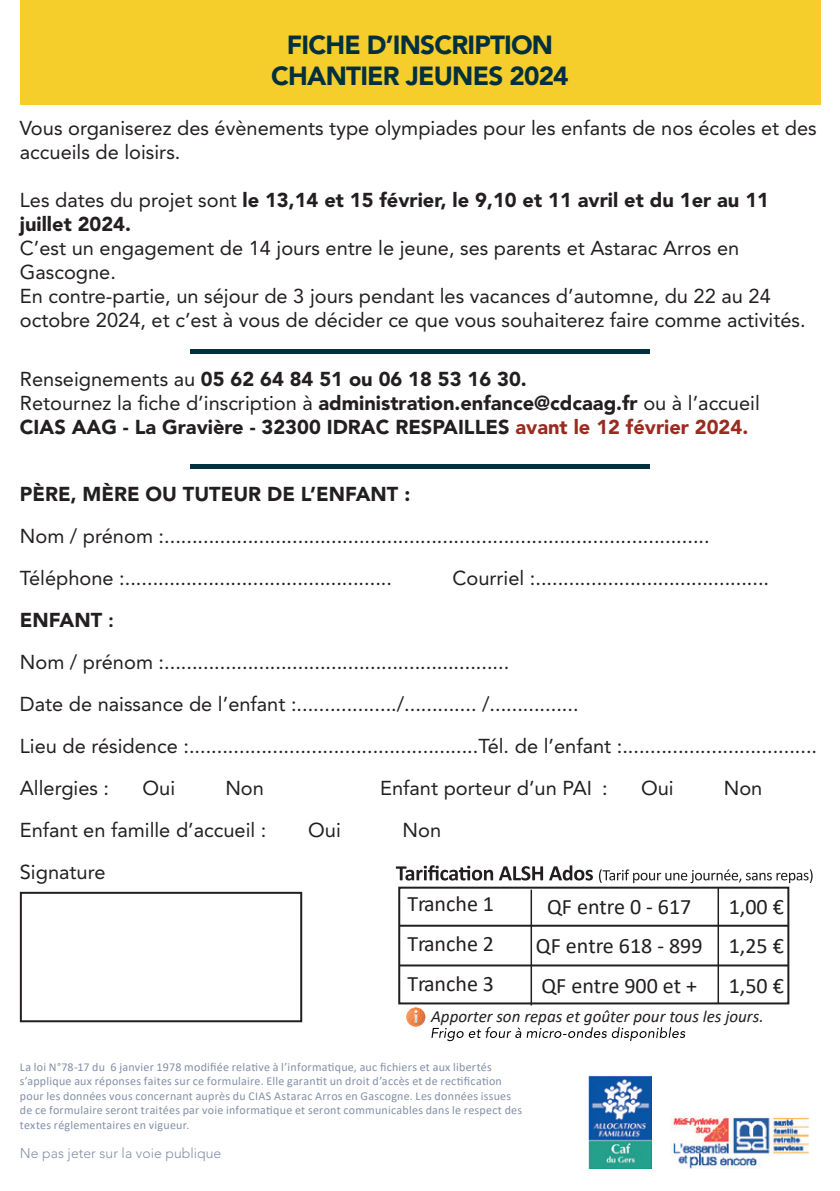
<style>
.page{position:relative;width:840px;height:1191px;background:#fff}
.page>*{position:absolute;margin:0;border:0;box-sizing:border-box;transform-origin:0 0}
.t1{font:900 26px "Avenir LT Std";letter-spacing:-.03em;color:#03303f}
.t2{font:22px/39.6px "Calibri";color:#231f20;text-align:justify}
.t3{font:20px/24px "Avenir LT Std";color:#231f20}
.t4{font:900 20px/24px "Avenir LT Std";color:#231f20}
.t5{font:italic 17px "Calibri";color:#231f20}
.t6{font:300 14px "Avenir LT Std";color:#8390a8}
.t7{font:12px/14.4px "Calibri";letter-spacing:.02em;color:#8390a8}
.s1{font-weight:400}
.s2{font-weight:900}
.s3{color:#9b2b20}
.s4{font-weight:800}
</style>
<div class="page">
<div style="left:20px;top:0;width:799px;height:105px;background:#f6ce2b"></div>
<div style="left:20px;top:891px;width:282px;height:131px;border:2px solid #231f20"></div>
<svg style="left:395px;top:865px;width:147px;height:15px"></svg>
<svg style="left:549px;top:865px;width:43px;height:15px"></svg>
<svg style="left:598px;top:869px;width:214px;height:14px"></svg>
<div style="left:398px;top:886px;width:390px;height:118px;border:2px solid #231f20"></div>
<hr style="left:530px;top:889px;width:1px;height:116px;background:#231f20">
<hr style="left:717px;top:887px;width:1px;height:116px;background:#231f20">
<hr style="left:399px;top:924px;width:388px;height:2px;background:#231f20">
<hr style="left:399px;top:964px;width:388px;height:2px;background:#231f20">
<svg style="left:406px;top:1007px;width:19px;height:19px"></svg>
<svg style="left:431px;top:1027px;width:254px;height:14px"></svg>
<div style="left:190px;top:349px;width:459px;height:5px;background:#03303f"></div>
<hr style="left:190px;top:464px;width:459px;height:4px;background:#03303f">
<img style="left:588px;top:1075px;width:63px;height:93px">
<img style="left:670px;top:1116px;width:140px;height:52px">
<p class="t1" style="left:286px;top:29px;width:268px">FICHE D’INSCRIPTION</p>
<p class="t1" style="left:271px;top:60px;width:299px">CHANTIER JEUNES 2024</p>
<p class="t3" style="left:20px;top:116px;width:798px">Vous organiserez des évènements type olympiades pour les enfants de nos écoles et des accueils de loisirs.</p>
<p class="t4" style="left:20px;top:188px;width:750px"><span class="s1">Les dates du projet sont</span> le 13,14 et 15 février, le 9,10 et 11 avril et du 1er au 11 juillet 2024.</p>
<p class="t3" style="left:20px;top:236px;width:720px">C’est un engagement de 14 jours entre le jeune, ses parents et Astarac Arros en<br>Gascogne.</p>
<p class="t3" style="left:20px;top:284px;width:752px">En contre-partie, un séjour de 3 jours pendant les vacances d’automne, du 22 au 24</p>
<p class="t3" style="left:20px;top:308px;width:786px">octobre 2024, et c’est à vous de décider ce que vous souhaiterez faire comme activités.</p>
<p class="t4" style="left:20px;top:367px;width:508px"><span class="s1">Renseignements au</span> 05 62 64 84 51 ou 06 18 53 16 30.</p>
<p class="t3" style="left:20px;top:391px;width:741px">Retournez la fiche d’inscription à <span class="s2">administration.enfance@cdcaag.fr</span> ou à l’accueil</p>
<p class="t4" style="left:20px;top:415px;width:729px">CIAS AAG - La Gravière - 32300 IDRAC RESPAILLES <span class="s3">avant le 12 février 2024.</span></p>
<p class="t4" style="left:20px;top:482px;width:391px">PÈRE, MÈRE OU TUTEUR DE L’ENFANT :</p>
<p class="t3" style="left:20px;top:524px;width:691px">Nom / prénom :..................................................................................................</p>
<p class="t3" style="left:20px;top:566px;width:373px">Téléphone :................................................</p>
<p class="t3" style="left:452px;top:566px;width:318px">Courriel :..........................................</p>
<p class="t4" style="left:20px;top:608px;width:96px">ENFANT <span class="s4">:</span></p>
<p class="t3" style="left:20px;top:650px;width:490px">Nom / prénom :..............................................................</p>
<p class="t3" style="left:20px;top:683px;width:798px;line-height:42px">Date de naissance de l’enfant :................../............. /................<br>Lieu de résidence :....................................................Tél. de l’enfant :...................................</p>
<p class="t3" style="left:20px;top:776px;width:91px">Allergies :</p>
<p class="t3" style="left:142px;top:776px;width:34px">Oui</p>
<p class="t3" style="left:225px;top:776px;width:40px">Non</p>
<p class="t3" style="left:380px;top:776px;width:229px">Enfant porteur d’un PAI :</p>
<p class="t3" style="left:640px;top:776px;width:34px">Oui</p>
<p class="t3" style="left:723px;top:776px;width:40px">Non</p>
<p class="t3" style="left:20px;top:818px;width:248px">Enfant en famille d’accueil :</p>
<p class="t3" style="left:308px;top:818px;width:34px">Oui</p>
<p class="t3" style="left:402px;top:818px;width:40px">Non</p>
<p class="t3" style="left:20px;top:860px;width:87px">Signature</p>
<p class="t2" style="left:407px;top:883px;width:88px">Tranche 1<br>Tranche 2<br>Tranche 3</p>
<p class="t2" style="left:535px;top:886px;width:168px;text-align:center">QF entre 0 - 617<br>QF entre 618 - 899<br>QF entre 900 et +</p>
<p class="t2" style="left:728px;top:886px;width:57px">1,00 € 1,25 € 1,50 €</p>
<p class="t5" style="left:431px;top:1004px;width:334px">Apporter son repas et goûter pour tous les jours.</p>
<p class="t7" style="left:20px;top:1059px;width:503px">La loi N°78-17 du 6 janvier 1978 modifiée relative à l’informatique, auc fichiers et aux libertés s’applique aux réponses faites sur ce formulaire. Elle garantit un droit d’accès et de rectification pour les données vous concernant auprès du CIAS Astarac Arros en Gascogne. Les données issues de ce formulaire seront traitées par voie informatique et seront communicables dans le respect des textes réglementaires en vigueur.</p>
<p class="t6" style="left:20px;top:1144px;width:203px">Ne pas jeter sur la voie publique</p>
</div>
